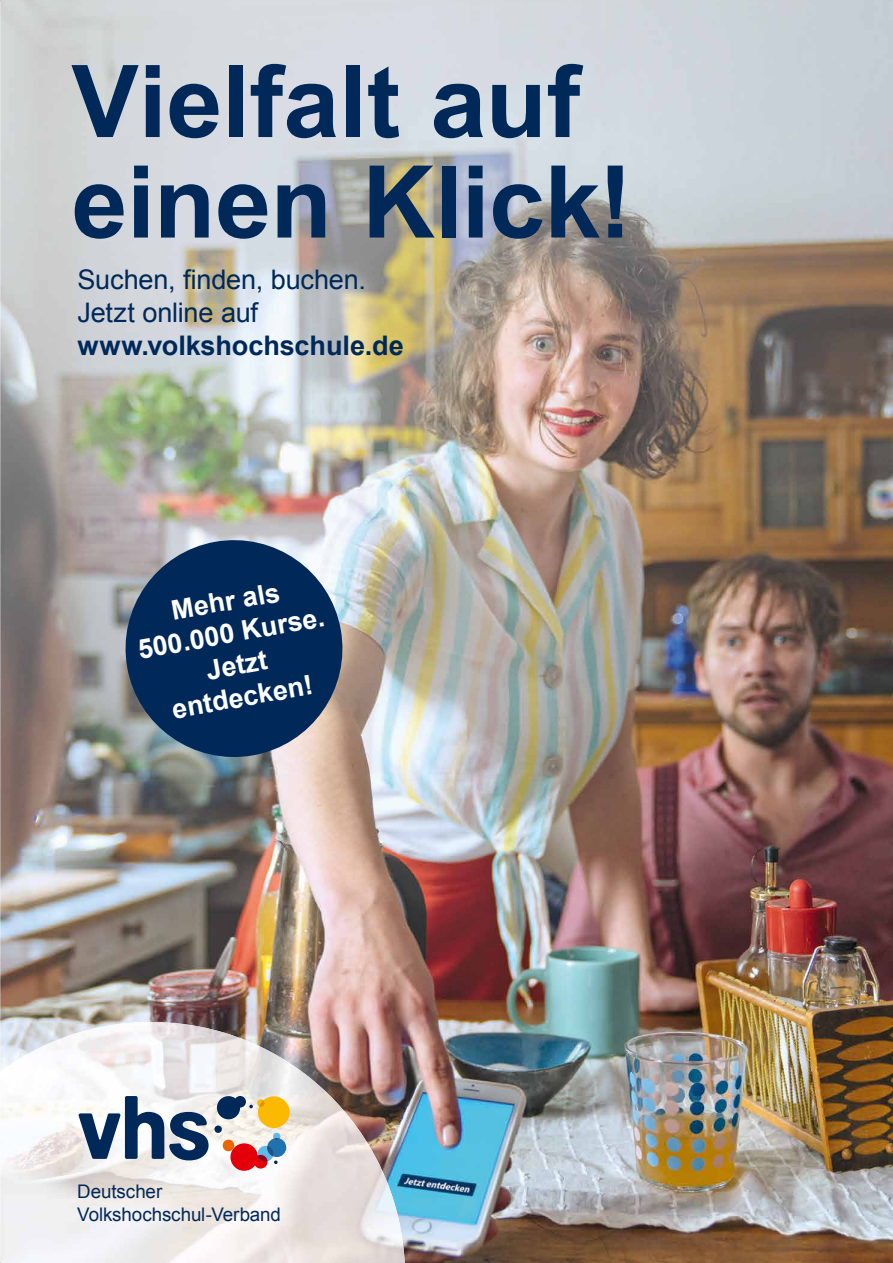
<style>
.page{position:relative;width:893px;height:1263px;background:#fff}
.page>*{position:absolute;margin:0;border:0;box-sizing:border-box;transform-origin:0 0}
.t1{font:700 100.5px/100.5px "Arial";letter-spacing:-.005em;color:#002959}
.t2{font:700 27px/32.4px "Arial";color:#fff;text-align:center}
.t3{font:27px/33px "Arial";letter-spacing:-.005em;color:#002959}
.t4{font:700 27px "Arial";color:#002959}
.t5{font:18.75px/23px "Arial";letter-spacing:-.005em;color:#002959}
</style>
<div class="page">
<img style="left:0;top:0;width:893px;height:1263px">
<svg style="left:117px;top:531px;width:234px;height:235px;background:#3c5878"></svg>
<img style="left:0;top:1022px;width:304px;height:241px">
<img style="left:304px;top:1073px;width:51px;height:190px">
<img style="left:354px;top:1123px;width:51px;height:140px">
<svg style="left:79px;top:1096px;width:211px;height:75px"></svg>
<h1 class="t1" style="left:72px;top:55px;width:562px">Vielfalt auf einen Klick!</h1>
<p class="t3" style="left:77px;top:263px;width:290px">Suchen, finden, buchen.<br>Jetzt online auf</p>
<p class="t4" style="left:77px;top:327px;width:328px">www.volkshochschule.de</p>
<p class="t2" style="left:130px;top:602px;width:191px;rotate:-10deg">Mehr als<br>500.000 Kurse.<br>Jetzt entdecken!</p>
<p class="t5" style="left:77px;top:1180px;width:205px">Deutscher<br>Volkshochschul-Verband</p>
</div>
